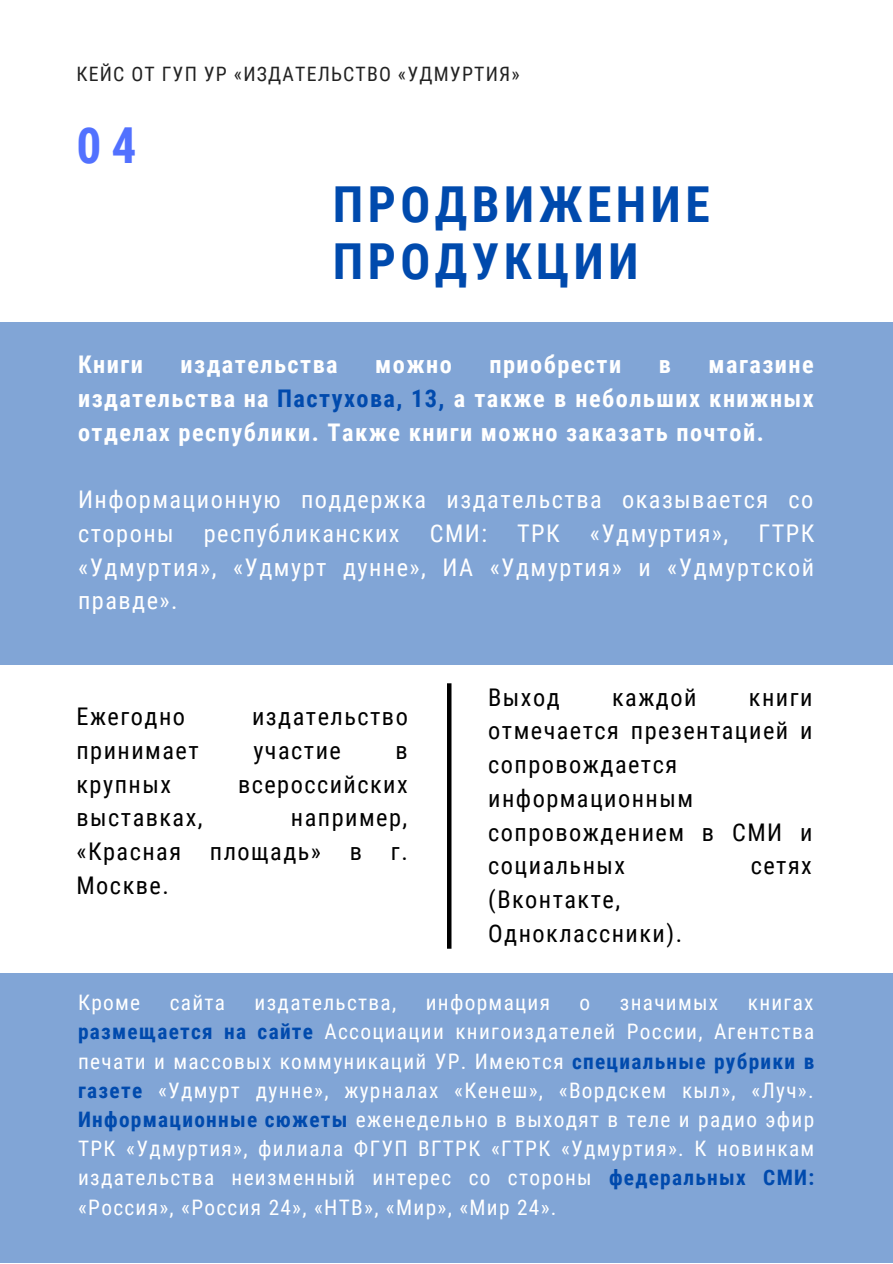
<style>
.page{position:relative;width:893px;height:1264px;background:#fff}
.page>*{position:absolute;margin:0;border:0;box-sizing:border-box;transform-origin:0 0}
.t1{font:700 49.65px/56.2px "Roboto Condensed";letter-spacing:.09em;color:#004aad}
.t2{font:700 49.65px "Roboto Condensed";color:#5271ff}
.t3{font:24.3px/33.8px "Roboto Condensed";letter-spacing:.06em;color:#000}
.t4{font:24.3px/33.8px "Roboto Condensed";letter-spacing:.06em;color:#fff;text-align:justify}
.t5{font:700 24.3px/33.8px "Roboto Condensed";letter-spacing:.06em;color:#fff;text-align:justify}
.t6{font:21.3px/29.2px "Roboto Condensed";letter-spacing:.06em;color:#fff;text-align:justify}
.t7{font:19.8px "Roboto Condensed";letter-spacing:.06em;color:#222}
.s1{color:#004aad}
.s2{font-weight:700;color:#004aad}
</style>
<div class="page">
<div style="left:0;top:322px;width:892px;height:940px;background:#81a5d6"></div>
<div style="left:0;top:665px;width:892px;height:307px;background:#fff"></div>
<hr style="left:447px;top:683px;width:4px;height:265px;background:#000">
<p class="t7" style="left:76px;top:63px;width:445px">КЕЙС ОТ ГУП УР «ИЗДАТЕЛЬСТВО «УДМУРТИЯ»</p>
<h1 class="t2" style="left:76px;top:117px;width:62px">04</h1>
<h1 class="t1" style="left:333px;top:177px;width:378px">ПРОДВИЖЕНИЕ<br>ПРОДУКЦИИ</h1>
<p class="t5" style="left:78px;top:348px;width:66px">Книги</p>
<p class="t5" style="left:181px;top:348px;width:158px">издательства</p>
<p class="t5" style="left:375px;top:348px;width:78px">можно</p>
<p class="t5" style="left:489px;top:348px;width:133px">приобрести</p>
<p class="t5" style="left:658px;top:348px;width:14px">в</p>
<p class="t5" style="left:78px;top:348px;width:737px;text-indent:630px">магазине издательства на <span class="s1">Пастухова, 13,</span> а также в небольших книжных отделах республики. Также книги можно заказать почтой.</p>
<p class="t4" style="left:78px;top:483px;width:737px">Информационную поддержка издательства оказывается со стороны республиканских СМИ: ТРК «Удмуртия», ГТРК «Удмуртия», «Удмурт дунне», ИА «Удмуртия» и «Удмуртской правде».</p>
<p class="t3" style="left:76px;top:699px;width:110px">Ежегодно</p>
<p class="t3" style="left:252px;top:699px;width:157px">издательство</p>
<p class="t3" style="left:76px;top:733px;width:124px">принимает</p>
<p class="t3" style="left:253px;top:733px;width:89px">участие</p>
<p class="t3" style="left:395px;top:733px;width:14px">в</p>
<p class="t3" style="left:76px;top:767px;width:96px">крупных</p>
<p class="t3" style="left:238px;top:767px;width:171px">всероссийских</p>
<p class="t3" style="left:76px;top:801px;width:128px">выставках,</p>
<p class="t3" style="left:76px;top:801px;width:333px;text-align:justify;text-indent:214px">например, «Красная площадь» в г.<br>Москве.</p>
<p class="t3" style="left:488px;top:680px;width:73px">Выход</p>
<p class="t3" style="left:612px;top:680px;width:86px">каждой</p>
<p class="t3" style="left:488px;top:680px;width:326px;text-indent:260px">книги отмечается презентацией и сопровождается информационным сопровождением в СМИ и социальных</p>
<p class="t3" style="left:750px;top:849px;width:63px">сетях</p>
<p class="t3" style="left:488px;top:882px;width:195px">(Вконтакте,<br>Одноклассники).</p>
<p class="t6" style="left:78px;top:988px;width:64px">Кроме</p>
<p class="t6" style="left:170px;top:988px;width:57px">сайта</p>
<p class="t6" style="left:255px;top:988px;width:143px">издательства,</p>
<p class="t6" style="left:426px;top:988px;width:126px">информация</p>
<p class="t6" style="left:579px;top:988px;width:12px">о</p>
<p class="t6" style="left:620px;top:988px;width:100px">значимых</p>
<p class="t6" style="left:78px;top:988px;width:737px;text-indent:669px">книгах <span class="s2">размещается на сайте</span> Ассоциации книгоиздателей России, Агентства печати и массовых коммуникаций УР. Имеются <span class="s2">специальные рубрики в газете</span> «Удмурт дунне», журналах «Кенеш», «Вордскем кыл», «Луч».<br><span class="s2">Информационные сюжеты</span> еженедельно в выходят в теле и радио эфир ТРК «Удмуртия», филиала ФГУП ВГТРК «ГТРК «Удмуртия». К новинкам издательства неизменный интерес со стороны <span class="s2">федеральных СМИ: </span>«Россия», «Россия 24», «НТВ», «Мир», «Мир 24».</p>
</div>
